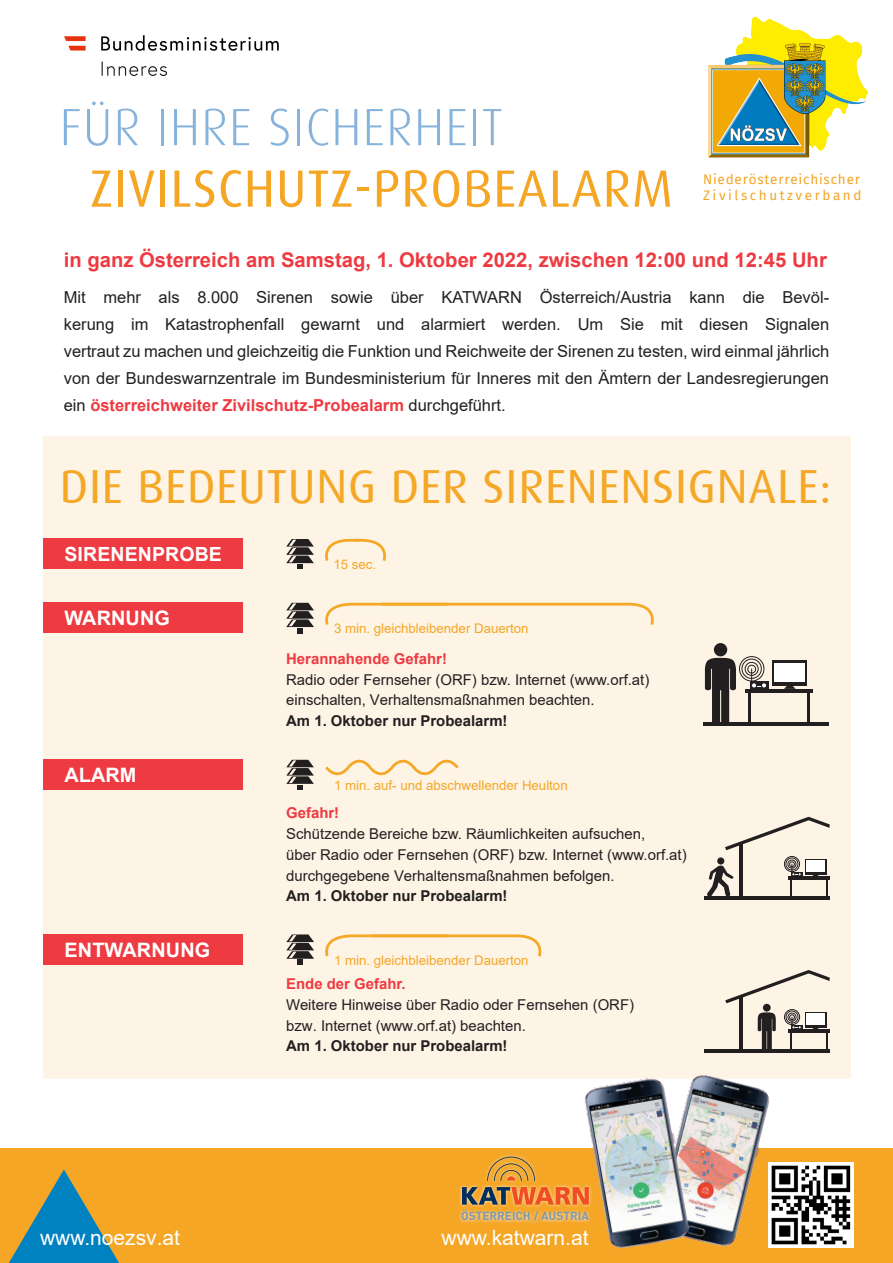
<style>
.page{position:relative;width:893px;height:1263px;background:#fff}
.page>*{position:absolute;margin:0;border:0;box-sizing:border-box;transform-origin:0 0}
.t1{font:52.5px "Dax";letter-spacing:.015em;color:#f5a625}
.t2{font:300 52.5px "Dax";letter-spacing:.015em;color:#86b3db}
.t3{font:47.85px "Dax";letter-spacing:.015em;color:#f5a726}
.t4{font:21px "Arial";color:#fff}
.t5{font:700 20.25px "Arial";color:#ee3a41}
.t6{font:700 19.95px "Arial";letter-spacing:.005em;color:#fff}
.t7{font:700 19.5px "Arial";letter-spacing:.005em;color:#fff}
.t8{font:16.5px/27px "Arial";color:#231f20;text-align:justify}
.t9{font:14.85px/20.7px "Arial";color:#231f20}
.t10{font:700 14.85px "Arial";color:#231f20}
.t11{font:700 14.85px "Arial";color:#ee3a41}
.t12{font:13.5px/16.2px "Fira Sans";letter-spacing:.06em;color:#f5a625}
.t13{font:13.2px "Arial";color:#f5a726}
.t14{font:700 11.7px "DIN";color:#8197a9}
.s1{font-style:inherit}
.s2{font-weight:700;color:#ee3a41}
</style>
<div class="page">
<div style="left:0;top:1148px;width:893px;height:115px;background:#f5a625"></div>
<svg style="left:9px;top:1169px;width:110px;height:94px"></svg>
<div style="left:43px;top:437px;width:807px;height:641px;background:#fdf4e6"></div>
<hr style="left:704px;top:897px;width:126px;height:3px;background:#231f20">
<hr style="left:790px;top:877px;width:2px;height:21px;background:#231f20">
<hr style="left:826px;top:877px;width:2px;height:21px;background:#231f20">
<div style="left:788px;top:860px;width:8px;height:8px;border:1px solid #231f20;border-radius:50%"></div>
<div style="left:786px;top:858px;width:12px;height:12px;border:1px solid #231f20;border-radius:50%"></div>
<div style="left:784px;top:856px;width:16px;height:16px;border:1px solid #231f20;border-radius:50%"></div>
<hr style="left:788px;top:876px;width:42px;height:3px;background:#231f20">
<div style="left:805px;top:859px;width:21px;height:15px;background:#231f20"></div>
<div style="left:806px;top:860px;width:19px;height:12px;background:#fff"></div>
<svg style="left:812px;top:874px;width:7px;height:2px"></svg>
<hr style="left:791px;top:872px;width:11px;height:4px;background:#231f20">
<svg style="left:789px;top:862px;width:12px;height:14px"></svg>
<div style="left:717px;top:857px;width:7px;height:7px;background:#231f20;border-radius:50%"></div>
<svg style="left:706px;top:864px;width:28px;height:33px"></svg>
<hr style="left:739px;top:844px;width:3px;height:53px;background:#231f20">
<svg style="left:725px;top:817px;width:105px;height:33px"></svg>
<svg style="left:325px;top:759px;width:134px;height:17px"></svg>
<svg style="left:286px;top:760px;width:28px;height:30px"></svg>
<div style="left:43px;top:760px;width:200px;height:30px;background:#ee3a41"></div>
<hr style="left:703px;top:723px;width:125px;height:3px;background:#231f20">
<hr style="left:749px;top:691px;width:2px;height:32px;background:#231f20">
<hr style="left:807px;top:691px;width:2px;height:32px;background:#231f20">
<div style="left:747px;top:665px;width:9px;height:8px;border:1px solid #231f20;border-radius:50%"></div>
<div style="left:745px;top:662px;width:13px;height:14px;border:1px solid #231f20;border-radius:50%"></div>
<div style="left:742px;top:659px;width:20px;height:20px;border:1px solid #231f20;border-radius:50%"></div>
<div style="left:739px;top:656px;width:25px;height:25px;border:1px solid #231f20;border-radius:50%"></div>
<hr style="left:745px;top:689px;width:67px;height:3px;background:#231f20">
<svg style="left:772px;top:661px;width:35px;height:25px"></svg>
<div style="left:775px;top:663px;width:30px;height:18px;background:#fff"></div>
<svg style="left:784px;top:683px;width:12px;height:6px"></svg>
<div style="left:750px;top:682px;width:18px;height:7px;background:#231f20"></div>
<svg style="left:751px;top:669px;width:16px;height:19px"></svg>
<svg style="left:705px;top:658px;width:31px;height:65px"></svg>
<div style="left:714px;top:643px;width:13px;height:13px;background:#231f20;border-radius:50%"></div>
<hr style="left:704px;top:1050px;width:126px;height:3px;background:#231f20">
<hr style="left:790px;top:1030px;width:2px;height:21px;background:#231f20">
<hr style="left:826px;top:1030px;width:2px;height:21px;background:#231f20">
<div style="left:788px;top:1013px;width:8px;height:8px;border:1px solid #231f20;border-radius:50%"></div>
<div style="left:786px;top:1011px;width:12px;height:12px;border:1px solid #231f20;border-radius:50%"></div>
<div style="left:784px;top:1009px;width:16px;height:16px;border:1px solid #231f20;border-radius:50%"></div>
<hr style="left:788px;top:1029px;width:42px;height:3px;background:#231f20">
<div style="left:805px;top:1012px;width:21px;height:15px;background:#231f20"></div>
<div style="left:806px;top:1013px;width:19px;height:12px;background:#fff"></div>
<svg style="left:812px;top:1027px;width:7px;height:2px"></svg>
<hr style="left:791px;top:1025px;width:11px;height:4px;background:#231f20">
<svg style="left:789px;top:1015px;width:12px;height:14px"></svg>
<hr style="left:739px;top:997px;width:3px;height:53px;background:#231f20">
<svg style="left:725px;top:970px;width:105px;height:33px"></svg>
<svg style="left:758px;top:1012px;width:18px;height:38px"></svg>
<div style="left:763px;top:1004px;width:8px;height:7px;background:#231f20;border-radius:50%"></div>
<div style="left:43px;top:934px;width:200px;height:31px;background:#ee3a41"></div>
<svg style="left:286px;top:934px;width:28px;height:31px"></svg>
<svg style="left:325px;top:934px;width:217px;height:23px"></svg>
<svg style="left:325px;top:602px;width:329px;height:23px"></svg>
<svg style="left:286px;top:603px;width:28px;height:30px"></svg>
<div style="left:43px;top:603px;width:200px;height:30px;background:#ee3a41"></div>
<svg style="left:286px;top:539px;width:28px;height:30px"></svg>
<svg style="left:325px;top:538px;width:61px;height:23px"></svg>
<div style="left:43px;top:539px;width:200px;height:30px;background:#ee3a41"></div>
<img style="left:692px;top:1075px;width:82px;height:173px">
<img style="left:582px;top:1076px;width:110px;height:173px">
<div style="left:459px;top:1153px;width:133px;height:72px;background:#fff;opacity:.75"></div>
<svg style="left:462px;top:1187px;width:127px;height:17px;background:#c07344"></svg>
<svg style="left:487px;top:1157px;width:48px;height:24px"></svg>
<img style="left:768px;top:1162px;width:85px;height:85px">
<img style="left:64px;top:35px;width:215px;height:41px">
<img style="left:708px;top:16px;width:160px;height:142px">
<h1 class="t2" style="left:60px;top:98px;width:445px">FÜR IHRE SICHERHEIT</h1>
<h1 class="t1" style="left:90px;top:159px;width:584px">ZIVILSCHUTZ-PROBEALARM</h1>
<p class="t12" style="left:703px;top:171px;width:160px">Niederösterreichischer<br>Zivilschutzverband</p>
<p class="t5" style="left:64px;top:246px;width:765px">in ganz Österreich am Samstag, 1. Oktober 20<span class="s1">2</span>2, zwischen 12:00 und 12:45 Uhr</p>
<p class="t8" style="left:64px;top:284px;width:767px">Mit mehr als 8.000 Sirenen sowie über KATWARN Österreich/Austria kann die Bevöl&shy;kerung im Katastrophenfall gewarnt und alarmiert werden. Um Sie mit diesen Signalen vertraut zu machen und gleichzeitig die Funktion und Reichweite der Sirenen zu testen, wird einmal jährlich von der Bundeswarnzentrale im Bundesministerium für Inneres mit den Ämtern der Landesregierungen ein <span class="s2">österreichweiter Zivilschutz-Probealarm</span> durchgeführt.</p>
<h2 class="t3" style="left:60px;top:460px;width:773px">DIE BEDEUTUNG DER SIRENENSIGNALE:</h2>
<p class="t7" style="left:64px;top:541px;width:159px">SIRENENPROBE</p>
<p class="t6" style="left:64px;top:604px;width:107px">WARNUNG</p>
<p class="t6" style="left:64px;top:761px;width:73px">ALARM</p>
<p class="t6" style="left:64px;top:936px;width:147px">ENTWARNUNG</p>
<p class="t4" style="left:40px;top:1223px;width:142px">www.noezsv.at</p>
<p class="t13" style="left:334px;top:555px;width:44px">15 sec.</p>
<p class="t13" style="left:334px;top:619px;width:196px">3 min. gleichbleibender Dauerton</p>
<p class="t11" style="left:286px;top:648px;width:162px">Herannahende Gefahr!</p>
<p class="t9" style="left:286px;top:669px;width:365px">Radio oder Fernseher (ORF) bzw. Internet (www.orf.at) einschalten, Verhaltensmaßnahmen beachten.</p>
<p class="t10" style="left:286px;top:710px;width:223px">Am 1. Oktober nur Probealarm!</p>
<p class="t13" style="left:334px;top:776px;width:235px">1 min. auf- und abschwellender Heulton</p>
<p class="t11" style="left:286px;top:803px;width:55px">Gefahr!</p>
<p class="t9" style="left:286px;top:823px;width:402px">Schützende Bereiche bzw. Räumlichkeiten aufsuchen,<br>über Radio oder Fernsehen (ORF) bzw. Internet (www.orf.at) durchgegebene Verhaltensmaßnahmen befolgen.</p>
<p class="t10" style="left:286px;top:886px;width:223px">Am 1. Oktober nur Probealarm!</p>
<p class="t13" style="left:334px;top:951px;width:196px">1 min. gleichbleibender Dauerton</p>
<p class="t11" style="left:286px;top:973px;width:121px">Ende der Gefahr.</p>
<p class="t9" style="left:286px;top:994px;width:349px">Weitere Hinweise über Radio oder Fernsehen (ORF) bzw. Internet (www.orf.at) beachten.</p>
<p class="t10" style="left:286px;top:1036px;width:223px">Am 1. Oktober nur Probealarm!</p>
<p class="t14" style="left:461px;top:1208px;width:129px">ÖSTERREICH / AUSTRIA</p>
<p class="t4" style="left:441px;top:1223px;width:149px">www.katwarn.at</p>
</div>
